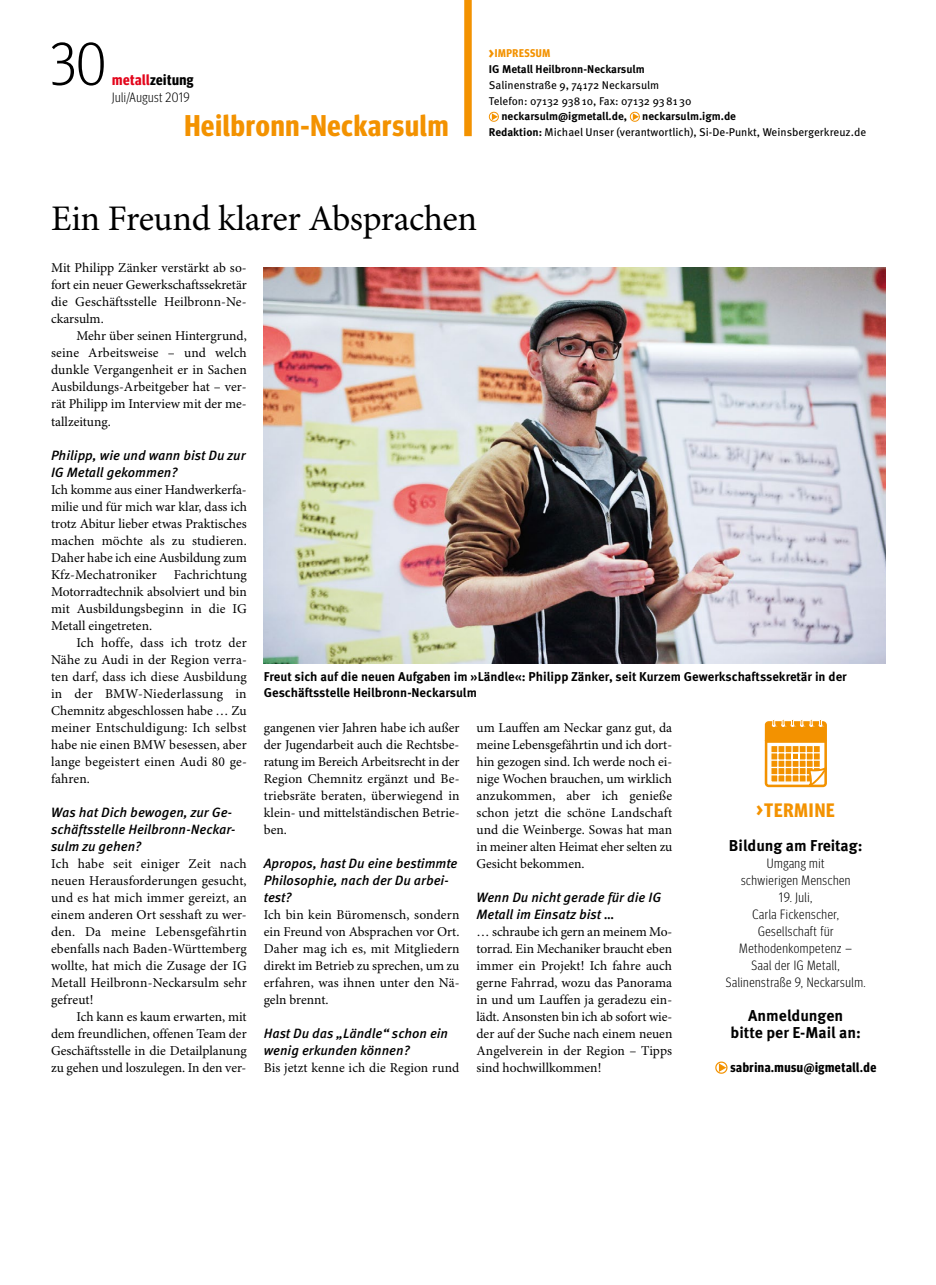
<style>
.page{position:relative;width:936px;height:1285px;background:#fff}
.page>*{position:absolute;margin:0;border:0;box-sizing:border-box;transform-origin:0 0}
.t1{font:300 60px "Meta Headline Cond OT";color:#000}
.t2{font:36px "Minion Pro";letter-spacing:-.01em;color:#000}
.t3{font:700 30px "Meta Headline Cond OT";letter-spacing:.03em;color:#f39200}
.t4{font:700 19.5px "Meta Headline Cond OT";letter-spacing:.05em;color:#f39200}
.t5{font:700 15.75px/17px "Meta OT";color:#000;text-align:center}
.t6{font:700 15px "Meta Headline Cond OT";letter-spacing:.03em;color:#000}
.t7{font:13.5px/17px "Minion Pro";color:#000;text-align:justify}
.t8{font:italic 500 13.5px/17px "Meta OT";color:#000}
.t9{font:300 13.5px/17px "Meta Headline Cond OT";letter-spacing:.04em;color:#000;text-align:center}
.t10{font:700 13.5px "Meta Headline Cond OT";letter-spacing:.04em;color:#000}
.t11{font:700 12.75px/15.8px "Meta OT";color:#000}
.t12{font:11.25px/15.8px "Meta OT";color:#000}
.t13{font:700 11.25px "Meta OT";color:#000}
.t14{font:700 11.25px "Meta Headline Cond OT";letter-spacing:.05em;color:#f39200}
.s1{color:#e3051b}
.s2{font-size:15.75px}
.s3{font-weight:700}
</style>
<div class="page">
<div style="left:464px;top:0;width:7px;height:136px;background:#f39200"></div>
<svg style="left:489px;top:112px;width:10px;height:10px"></svg>
<svg style="left:629px;top:112px;width:10px;height:10px"></svg>
<img style="left:264px;top:267px;width:621px;height:396px">
<svg style="left:764px;top:719px;width:63px;height:69px"></svg>
<svg style="left:715px;top:1061px;width:12px;height:12px"></svg>
<h1 class="t1" style="left:50px;top:28px;width:58px">30</h1>
<p class="t6" style="left:112px;top:71px;width:83px"><span class="s1">metall</span>zeitung</p>
<p class="t9" style="left:112px;top:88px;width:79px">Juli/August 2019</p>
<h3 class="t3" style="left:184px;top:107px;width:265px">Heilbronn-Neckarsulm</h3>
<p class="t14" style="left:489px;top:46px;width:63px"><span class="s2">&gt;</span>IMPRESSUM</p>
<p class="t13" style="left:489px;top:62px;width:157px">IG Metall Heilbronn-Neckarsulm</p>
<p class="t12" style="left:489px;top:77px;width:204px">Salinenstraße 9, 74172 Neckarsulm<br>Telefon: 07132 938 10, Fax: 07132 93 81 30</p>
<p class="t13" style="left:501px;top:109px;width:127px">neckarsulm@igmetall.de,</p>
<p class="t13" style="left:642px;top:109px;width:95px">neckarsulm.igm.de</p>
<p class="t12" style="left:489px;top:124px;width:379px"><span class="s3">Redaktion:</span> Michael Unser (verantwortlich), Si-De-Punkt, Weinsbergerkreuz.de</p>
<h2 class="t2" style="left:51px;top:197px;width:427px">Ein Freund klarer Absprachen</h2>
<p class="t7" style="left:51px;top:260px;width:197px">Mit Philipp Zänker verstärkt ab so&shy;fort ein neuer Gewerkschaftssekretär die Geschäftsstelle Heilbronn-Ne&shy;ckarsulm.</p>
<p class="t7" style="left:51px;top:328px;width:197px;text-indent:26px">Mehr über seinen Hintergrund, seine Arbeitsweise – und welch dunkle Vergangenheit er in Sachen Ausbildungs-Arbeitgeber hat – ver&shy;rät Philipp im Interview mit der me&shy;tallzeitung.</p>
<p class="t8" style="left:51px;top:446px;width:196px">Philipp, wie und wann bist Du zur<br>IG Metall gekommen?</p>
<p class="t7" style="left:51px;top:481px;width:197px">Ich komme aus einer Handwerkerfa&shy;milie und für mich war klar, dass ich trotz Abitur lieber etwas Praktisches machen möchte als zu studieren.<br>Daher habe ich eine Ausbildung zum Kfz-Mechatroniker Fachrichtung Motorradtechnik absolviert und bin mit Ausbildungsbeginn in die IG Metall eingetreten.</p>
<p class="t7" style="left:51px;top:634px;width:197px;text-indent:26px">Ich hoffe, dass ich trotz der Nähe zu Audi in der Region verra&shy;ten darf, dass ich diese Ausbildung in der BMW-Niederlassung in Chemnitz abgeschlossen habe … Zu meiner Entschuldigung: Ich selbst habe nie einen BMW besessen, aber lange begeistert einen Audi 80 ge&shy;fahren.</p>
<p class="t8" style="left:51px;top:804px;width:186px">Was hat Dich bewogen, zur Ge&shy;schäftsstelle Heilbronn-Neckar&shy;sulm zu gehen?</p>
<p class="t7" style="left:51px;top:855px;width:197px">Ich habe seit einiger Zeit nach neuen Herausforderungen gesucht, und es hat mich immer gereizt, an einem anderen Ort sesshaft zu wer&shy;den. Da meine Lebensgefährtin ebenfalls nach Baden-Württemberg wollte, hat mich die Zusage der IG Metall Heilbronn-Neckarsulm sehr gefreut!</p>
<p class="t7" style="left:51px;top:1008px;width:197px;text-indent:26px">Ich kann es kaum erwarten, mit dem freundlichen, offenen Team der Geschäftsstelle in die Detailplanung zu gehen und loszulegen. In den ver-</p>
<p class="t11" style="left:264px;top:668px;width:584px">Freut sich auf die neuen Aufgaben im »Ländle«: Philipp Zänker, seit Kurzem Gewerkschaftssekretär in der<br>Geschäftsstelle Heilbronn-Neckarsulm</p>
<p class="t7" style="left:264px;top:719px;width:197px">gangenen vier Jahren habe ich außer der Jugendarbeit auch die Rechtsbe&shy;ratung im Bereich Arbeitsrecht in der Region Chemnitz ergänzt und Be&shy;triebsräte beraten, überwiegend in klein- und mittelständischen Betrie&shy;ben.</p>
<p class="t8" style="left:264px;top:855px;width:195px">Apropos, hast Du eine bestimmte<br>Philosophie, nach der Du arbei&shy;test?</p>
<p class="t7" style="left:264px;top:906px;width:197px">Ich bin kein Büromensch, sondern ein Freund von Absprachen vor Ort.<br>Daher mag ich es, mit Mitgliedern direkt im Betrieb zu sprechen, um zu erfahren, was ihnen unter den Nä&shy;geln brennt.</p>
<p class="t8" style="left:264px;top:1025px;width:186px">Hast Du das „Ländle“ schon ein wenig erkunden können?</p>
<p class="t7" style="left:264px;top:1059px;width:197px">Bis jetzt kenne ich die Region rund</p>
<p class="t7" style="left:476px;top:719px;width:197px">um Lauffen am Neckar ganz gut, da meine Lebensgefährtin und ich dort&shy;hin gezogen sind. Ich werde noch ei&shy;nige Wochen brauchen, um wirklich anzukommen, aber ich genieße schon jetzt die schöne Landschaft und die Weinberge. Sowas hat man in meiner alten Heimat eher selten zu Gesicht bekommen.</p>
<p class="t8" style="left:476px;top:889px;width:186px">Wenn Du nicht gerade für die IG<br>Metall im Einsatz bist …</p>
<p class="t7" style="left:476px;top:923px;width:197px">… schraube ich gern an meinem Mo&shy;torrad. Ein Mechaniker braucht eben immer ein Projekt! Ich fahre auch gerne Fahrrad, wozu das Panorama in und um Lauffen ja geradezu ein&shy;lädt. Ansonsten bin ich ab sofort wie&shy;der auf der Suche nach einem neuen Angelverein in der Region – Tipps sind hochwillkommen!</p>
<h3 class="t4" style="left:756px;top:798px;width:80px">&gt;TERMINE</h3>
<p class="t5" style="left:729px;top:837px;width:135px">Bildung am Freitag:</p>
<p class="t9" style="left:741px;top:854px;width:111px">Umgang mit schwierigen Menschen</p>
<p class="t9" style="left:725px;top:888px;width:141px">19. Juli,<br>Carla Fickenscher,<br>Gesellschaft für<br>Methodenkompetenz –<br>Saal der IG Metall,<br>Salinenstraße 9, Neckarsulm.</p>
<p class="t5" style="left:730px;top:1007px;width:132px">Anmeldungen bitte per E- Mail an:</p>
<p class="t10" style="left:730px;top:1059px;width:147px">sabrina.musu@igmetall.de</p>
</div>
